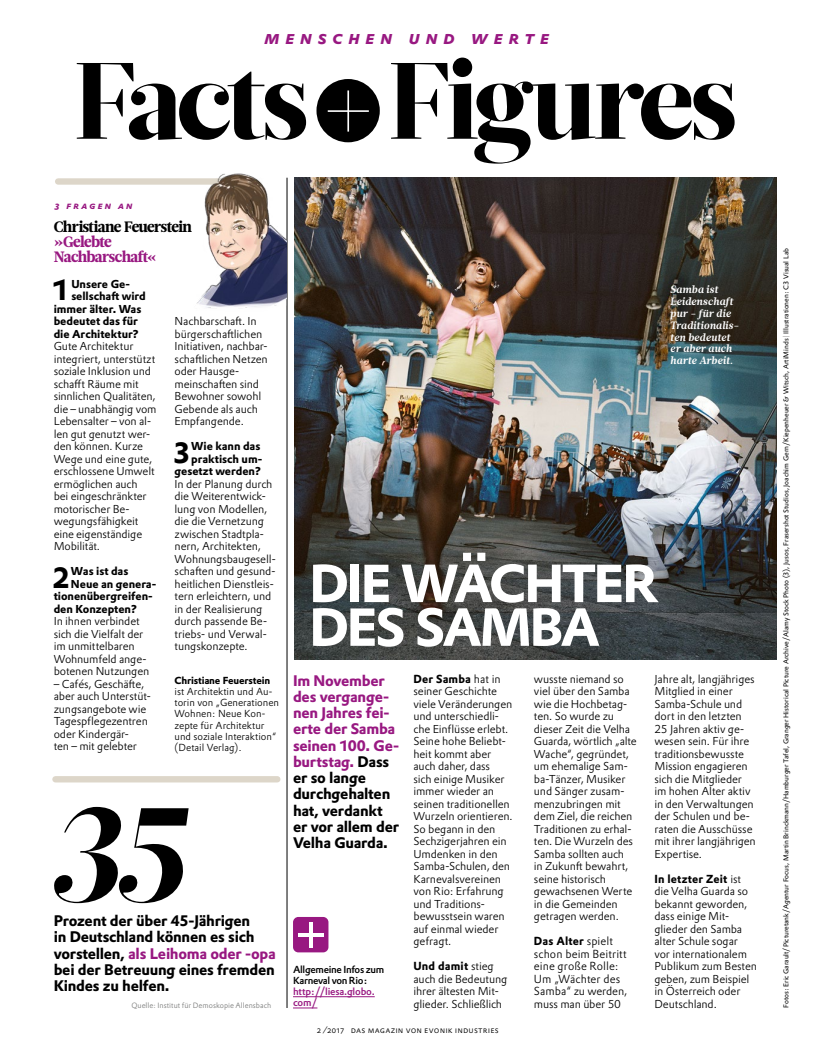
<style>
.page{position:relative;width:815px;height:1063px;background:#fff}
.page>*{position:absolute;margin:0;border:0;box-sizing:border-box;transform-origin:0 0}
.t1{font:italic 900 133.62px "Glosa Display";color:#000}
.t2{font:900 108.25px "Glosa Display";letter-spacing:-.045em;color:#000}
.t3{font:700 52.5px/43.8px "Evonik Prokyon";letter-spacing:-.045em;color:#fff}
.t4{font:700 28.75px "Evonik Prokyon";color:#000}
.t5{font:italic 700 18.75px "Evonik Prokyon";letter-spacing:.29em;color:#981881}
.t6{font:700 15px/16.2px "Evonik Prokyon";letter-spacing:-.02em;color:#981881}
.t7{font:700 15px/16.2px "Evonik Prokyon";letter-spacing:-.02em;color:#000}
.t8{font:900 15px/15px "Glosa Headline";letter-spacing:-.035em;color:#981881}
.t9{font:900 15px "Glosa Headline";letter-spacing:-.035em;color:#000}
.t10{font:300 11.38px/12.5px "Evonik Prokyon";letter-spacing:.01em;color:#000}
.t11{font:700 11.38px "Evonik Prokyon";letter-spacing:.015em;color:#000}
.t12{font:300 11.25px/12.5px "Evonik Prokyon";letter-spacing:-.01em;color:#000}
.t13{font:700 11.25px/12.5px "Evonik Prokyon";letter-spacing:-.005em;color:#000;text-align:right}
.t14{font:italic 700 10.62px/11.9px "Glosa Text";letter-spacing:.01em;color:#fff}
.t15{font:300 10px/11.2px "Evonik Prokyon";color:#000}
.t16{font:500 10px/11.2px "Evonik Prokyon";letter-spacing:-.03em;color:#000}
.t17{font:500 10px/11.2px "Evonik Prokyon";letter-spacing:-.02em;color:#981881}
.t18{font:700 10px "Evonik Prokyon";letter-spacing:-.02em;color:#000}
.t19{font:italic 700 10px "Evonik Prokyon";letter-spacing:.21em;color:#981881}
.t20{font:300 8.75px "Evonik Prokyon";letter-spacing:.015em;color:#000}
.t21{font:300 7.5px "Evonik Prokyon";letter-spacing:.005em;color:#787978}
.t22{font:6.88px "Evonik Prokyon";color:#000}
.s1{color:#fff}
.s2{color:#981881}
.s3{color:#000}
.s4{font-weight:300}
.s5{font-weight:700}
.s6{font-size:11.38px}
.s7{font-weight:300;font-size:11.25px}
</style>
<div class="page">
<div style="left:316px;top:79px;width:64px;height:63px;background:#000;border-radius:50%"></div>
<hr style="left:287px;top:178px;width:1px;height:830px;background:#000">
<div style="left:55px;top:776px;width:222px;height:6px;background:#ddd6c9"></div>
<img style="left:294px;top:178px;width:482px;height:481px">
<hr style="left:293px;top:997px;width:82px;height:1px;background:#981881">
<svg style="left:293px;top:1008px;width:24px;height:1px"></svg>
<div style="left:293px;top:917px;width:35px;height:35px;background:#981881;border-radius:5px"></div>
<hr style="left:309px;top:922px;width:4px;height:25px;background:#fff">
<hr style="left:298px;top:933px;width:25px;height:4px;background:#fff">
<div style="left:58px;top:178px;width:185px;height:7px;background:#ddd6c9"></div>
<img style="left:167px;top:173px;width:120px;height:150px">
<h3 class="t5" style="left:265px;top:22px;width:286px">menschen und werte</h3>
<h2 class="t2" style="left:74px;top:30px;width:665px">Facts<span class="s1">+</span>Figures</h2>
<p class="t19" style="left:55px;top:197px;width:79px">3 fragen an</p>
<h3 class="t9" style="left:54px;top:217px;width:140px">Christiane Feuerstein</h3>
<h3 class="t8" style="left:54px;top:235px;width:105px">»Gelebte<br>Nachbarschaft«</h3>
<h3 class="t4" style="left:53px;top:267px;width:19px">1</h3>
<p class="t13" style="left:71px;top:277px;width:60px">Unsere Ge-</p>
<p class="t13" style="left:71px;top:289px;width:76px">sellschaft wird</p>
<p class="t13" style="left:54px;top:302px;width:89px">immer älter. Was</p>
<p class="t13" style="left:54px;top:314px;width:86px">bedeutet das für</p>
<p class="t13" style="left:54px;top:327px;width:87px">die Architektur?</p>
<p class="t12" style="left:54px;top:339px;width:104px">Gute Architektur integriert, unterstützt soziale Inklusion und schafft Räume mit sinnlichen Qualitäten, die – unabhängig vom<br>Lebensalter – von al&shy;len gut genutzt wer&shy;den können. Kurze<br>Wege und eine gute, erschlossene Umwelt ermöglichen auch<br>bei eingeschränkter motorischer Be&shy;wegungsfähigkeit eine eigenständige<br>Mobilität.</p>
<h3 class="t4" style="left:52px;top:554px;width:19px">2</h3>
<p class="t13" style="left:71px;top:564px;width:59px">Was ist das</p>
<p class="t13" style="left:71px;top:577px;width:87px">Neue an genera-</p>
<p class="t13" style="left:54px;top:589px;width:101px">tionenübergreifen-</p>
<p class="t13" style="left:54px;top:602px;width:85px">den Konzepten?</p>
<p class="t12" style="left:54px;top:614px;width:97px">In ihnen verbindet sich die Vielfalt der im unmittelbaren<br>Wohnumfeld ange&shy;botenen Nutzungen</p>
<p class="t12" style="left:54px;top:677px;width:99px">– Cafés, Geschäfte, aber auch Unterstüt&shy;zungsangebote wie<br>Tagespflegezentren oder Kindergär-<br>ten – mit gelebter</p>
<p class="t12" style="left:175px;top:314px;width:95px">Nachbarschaft. In bürgerschaftlichen<br>Initiativen, nachbar&shy;schaftlichen Netzen oder Hausge&shy;meinschaften sind<br>Bewohner sowohl<br>Gebende als auch<br>Empfangende.</p>
<h3 class="t4" style="left:173px;top:429px;width:19px">3</h3>
<p class="t13" style="left:175px;top:439px;width:89px">Wie kann das praktisch um&shy;gesetzt werden?</p>
<p class="t12" style="left:175px;top:477px;width:103px">In der Planung durch die Weiterentwick&shy;lung von Modellen, die die Vernetzung zwischen Stadtpla&shy;nern, Architekten,<br>Wohnungsbaugesell&shy;schaften und gesund&shy;heitlichen Dienstleis&shy;tern erleichtern, und in der Realisierung durch passende Be&shy;triebs- und Verwal&shy;tungskonzepte.</p>
<p class="t18" style="left:175px;top:672px;width:97px">Christiane Feuerstein</p>
<p class="t15" style="left:175px;top:685px;width:106px">ist Architektin und Au&shy;torin von „Generationen<br>Wohnen: Neue Kon&shy;zepte für Architektur und soziale Interaktion“ (Detail Verlag).</p>
<h1 class="t1" style="left:48px;top:768px;width:138px">35</h1>
<h3 class="t7" style="left:54px;top:911px;width:224px">Prozent der über 45-Jährigen<br>in Deutschland können es sich vorstellen, <span class="s2">als Leihoma oder -opa </span>bei der Betreuung eines fremden<br>Kindes zu helfen.</h3>
<p class="t21" style="left:131px;top:999px;width:141px">Quelle: Institut für Demoskopie Allensbach</p>
<p class="t14" style="left:670px;top:284px;width:70px">Samba ist<br>Leidenschaft pur - für die<br>Traditionalis&shy;ten bedeutet er aber auch harte Arbeit.</p>
<h3 class="t3" style="left:309px;top:557px;width:351px">DIE WÄCHTER<br>DES SAMBA</h3>
<h3 class="t6" style="left:293px;top:671px;width:108px">Im November des vergange&shy;nen Jahres fei&shy;erte der Samba seinen 100. Ge&shy;burtstag. <span class="s3">Dass er so lange durchgehalten hat, verdankt er vor allem der<br>Velha Guarda.</span></h3>
<p class="t11" style="left:413px;top:670px;width:89px">Der Samba <span class="s4">hat in</span></p>
<p class="t12" style="left:534px;top:672px;width:104px">wusste niemand so viel über den Samba wie die Hochbetag&shy;ten. So wurde zu dieser Zeit die Velha<br>Guarda, wörtlich „alte<br>Wache“, gegründet, um ehemalige Sam&shy;ba-Tänzer, Musiker und Sänger zusam&shy;menzubringen mit dem Ziel, die reichen<br>Traditionen zu erhal&shy;ten. Die Wurzeln des<br>Samba sollten auch<br>in Zukunft bewahrt, seine historisch gewachsenen Werte in die Gemeinden getragen werden.</p>
<p class="t10" style="left:534px;top:934px;width:94px"><span class="s5">Das Alter</span> spielt schon beim Beitritt eine große Rolle:<br>Um „Wächter des</p>
<p class="t12" style="left:534px;top:984px;width:95px"><span class="s6">Samba“</span> zu werden, muss man über 50</p>
<p class="t12" style="left:654px;top:672px;width:103px">Jahre alt, langjähriges<br>Mitglied in einer<br>Samba-Schule und dort in den letzten<br>25 Jahren aktiv ge&shy;wesen sein. Für ihre traditionsbewusste<br>Mission engagieren sich die Mitglieder im hohen Alter aktiv in den Verwaltungen der Schulen und be&shy;raten die Ausschüsse mit ihrer langjährigen<br>Expertise.</p>
<p class="t11" style="left:654px;top:869px;width:88px">In letzter Zeit <span class="s7">ist</span></p>
<p class="t12" style="left:654px;top:884px;width:104px">die Velha Guarda so bekannt geworden, dass einige Mit&shy;glieder den Samba alter Schule sogar<br>vor internationalem<br>Publikum zum Besten geben, zum Beispiel in Österreich oder<br>Deutschland.</p>
<p class="t12" style="left:413px;top:684px;width:101px">seiner Geschichte viele Veränderungen und unterschiedli&shy;che Einflüsse erlebt.<br>Seine hohe Beliebt&shy;heit kommt aber auch daher, dass<br>sich einige Musiker immer wieder an seinen traditionellen<br>Wurzeln orientieren.<br>So begann in den<br>Sechzigerjahren ein<br>Umdenken in den<br>Samba-Schulen, den<br>Karnevalsvereinen von Rio: Erfahrung und Traditions&shy;bewusstsein waren auf einmal wieder gefragt.</p>
<p class="t11" style="left:413px;top:957px;width:82px">Und damit <span class="s7">stieg</span></p>
<p class="t12" style="left:413px;top:972px;width:95px">auch die Bedeutung ihrer ältesten Mit&shy;glieder. Schließlich</p>
<p class="t16" style="left:293px;top:963px;width:93px">Allgemeine Infos zum<br>Karneval von Rio:</p>
<p class="t17" style="left:293px;top:985px;width:83px">http://liesa.globo. com/</p>
<p class="t20" style="left:317px;top:1024px;width:184px">2 ⁄ 2017 das magazin von evonik industries</p>
<p class="t22" style="left:781px;top:1008px;width:761px;rotate:-90deg">Fotos: Eric Garault/Picturetank/Agentur Focus, Martin Brinckmann/Hamburger Tafel, Granger Historical Picture Archive/Alamy Stock Photo (3), Jusos, Frasershot Studios, Joachim Gern/Kiepenheuer &amp; Witsch, ArtiMinds <span class="s4">|</span> Illustrationen: C3 Visual Lab</p>
</div>
